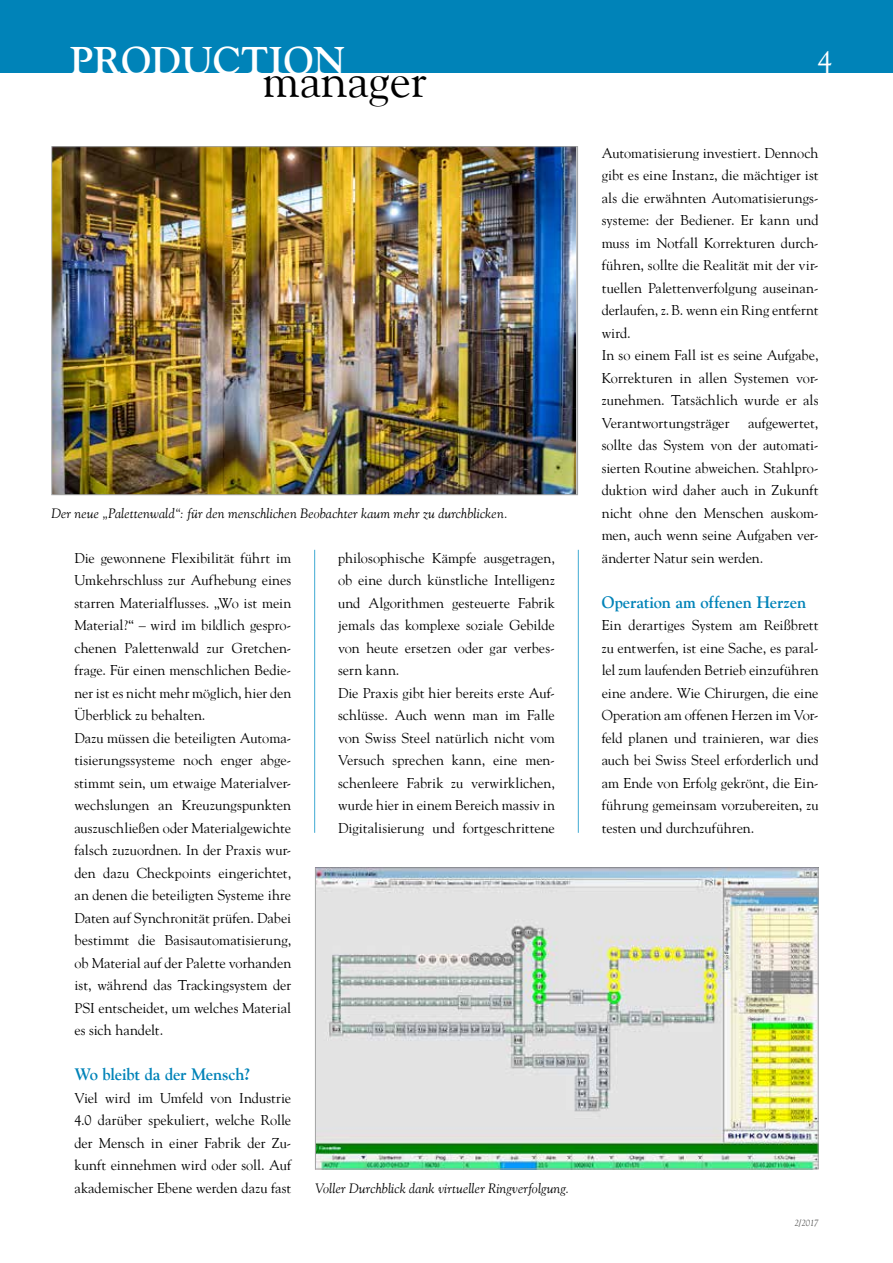
<style>
.page{position:relative;width:893px;height:1263px;background:#fff}
.page>*{position:absolute;margin:0;border:0;box-sizing:border-box;transform-origin:0 0}
.t1{font:47.7px "Goudy";color:#000}
.t2{font:700 38.4px "Goudy";color:#fff}
.t3{font:30px "Goudy";color:#fff}
.t4{font:700 16.5px "Goudy";letter-spacing:-.01em;color:#0083b8}
.t5{font:14.25px/22.5px "Goudy";color:#000}
.t6{font:italic 13.5px "Goudy";letter-spacing:.01em;color:#000}
.t7{font:italic 9px "Goudy";color:#565655}
</style>
<div class="page">
<div style="left:0;top:0;width:893px;height:72px;background:#0083b8"></div>
<img style="left:53px;top:148px;width:522px;height:345px">
<img style="left:317px;top:869px;width:500px;height:298px">
<div style="left:315px;top:867px;width:504px;height:302px;border:1px solid #a4a5a5"></div>
<hr style="left:314px;top:550px;width:1px;height:283px;background:#40aad3">
<hr style="left:578px;top:550px;width:1px;height:283px;background:#40aad3">
<h2 class="t2" style="left:70px;top:37px;width:277px">PRODUCTION</h2>
<h1 class="t1" style="left:263px;top:51px;width:166px">manager</h1>
<p class="t6" style="left:51px;top:505px;width:458px">Der neue „Palettenwald“: für den menschlichen Beobachter kaum mehr zu durchblicken.</p>
<p class="t5" style="left:74px;top:546px;width:218px">Die gewonnene Flexibilität führt im Umkehrschluss zur Aufhebung eines starren Materialflusses. „Wo ist mein Material?“ – wird im bildlich gespro&shy;chenen Palettenwald zur Gretchen&shy;frage. Für einen menschlichen Bedie&shy;ner ist es nicht mehr möglich, hier den Überblick zu behalten.<br>Dazu müssen die beteiligten Automa&shy;tisierungssysteme noch enger abge&shy;stimmt sein, um etwaige Materialver&shy;wechslungen an Kreuzungspunkten auszuschließen oder Materialgewichte falsch zuzuordnen. In der Praxis wur&shy;den dazu Checkpoints eingerichtet, an denen die beteiligten Systeme ihre Daten auf Synchronität prüfen. Dabei bestimmt die Basisautomatisierung, ob Material auf der Palette vorhanden ist, während das Trackingsystem der PSI entscheidet, um welches Material es sich handelt.</p>
<p class="t4" style="left:74px;top:1064px;width:178px">Wo bleibt da der Mensch?</p>
<p class="t5" style="left:74px;top:1086px;width:218px;text-align:justify">Viel wird im Umfeld von Industrie 4.0 darüber spekuliert, welche Rolle der Mensch in einer Fabrik der Zu&shy;kunft einnehmen wird oder soll. Auf akademischer Ebene werden dazu fast</p>
<p class="t5" style="left:338px;top:546px;width:218px">philosophische Kämpfe ausgetragen, ob eine durch künstliche Intelligenz und Algorithmen gesteuerte Fabrik jemals das komplexe soziale Gebilde von heute ersetzen oder gar verbes&shy;sern kann.<br>Die Praxis gibt hier bereits erste Auf&shy;schlüsse. Auch wenn man im Falle von Swiss Steel natürlich nicht vom Versuch sprechen kann, eine men&shy;schenleere Fabrik zu verwirklichen, wurde hier in einem Bereich massiv in Digitalisierung und fortgeschrittene</p>
<p class="t6" style="left:315px;top:1180px;width:256px">Voller Durchblick dank virtueller Ringverfolgung.</p>
<h3 class="t3" style="left:817px;top:43px;width:16px">4</h3>
<p class="t5" style="left:602px;top:141px;width:218px">Automatisierung investiert. Dennoch gibt es eine Instanz, die mächtiger ist als die erwähnten Automatisierungs&shy;systeme: der Bediener. Er kann und muss im Notfall Korrekturen durch&shy;führen, sollte die Realität mit der vir&shy;tuellen Palettenverfolgung auseinan&shy;derlaufen, z.B. wenn ein Ring entfernt wird.<br>In so einem Fall ist es seine Aufgabe, Korrekturen in allen Systemen vor&shy;zunehmen. Tatsächlich wurde er als Verantwortungsträger</p>
<p class="t5" style="left:602px;top:411px;width:218px;text-align:justify;text-indent:146px">aufgewertet, sollte das System von der automati&shy;sierten Routine abweichen. Stahlpro&shy;duktion wird daher auch in Zukunft nicht ohne den Menschen auskom&shy;men, auch wenn seine Aufgaben ver&shy;änderter Natur sein werden.</p>
<p class="t4" style="left:602px;top:592px;width:206px">Operation am offenen Herzen</p>
<p class="t5" style="left:602px;top:614px;width:218px;text-align:justify">Ein derartiges System am Reißbrett zu entwerfen, ist eine Sache, es paral&shy;lel zum laufenden Betrieb einzuführen eine andere. Wie Chirurgen, die eine Operation am offenen Herzen im Vor&shy;feld planen und trainieren, war dies auch bei Swiss Steel erforderlich und am Ende von Erfolg gekrönt, die Ein&shy;führung gemeinsam vorzubereiten, zu testen und durchzuführen.</p>
<p class="t7" style="left:794px;top:1217px;width:26px">2/2017</p>
</div>
